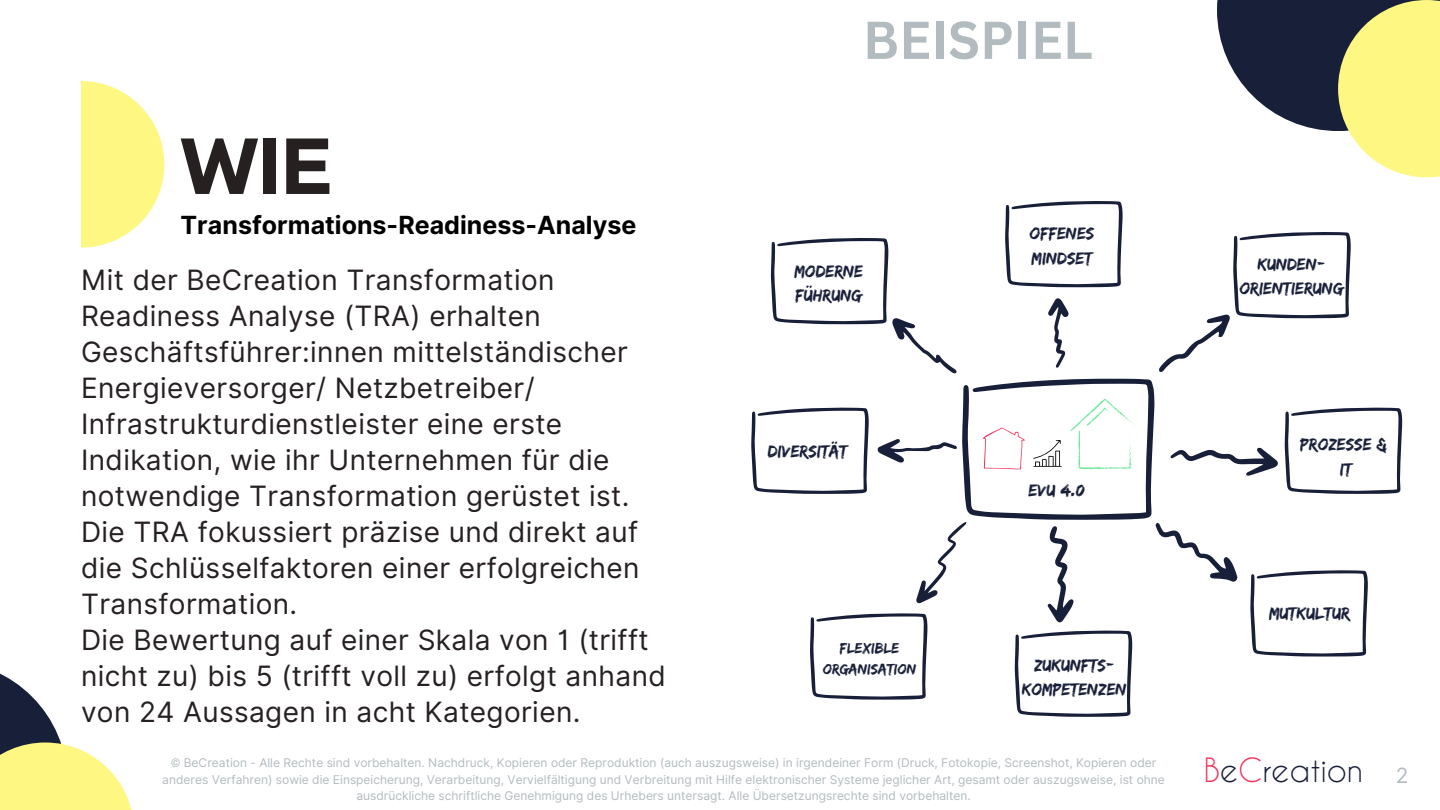
<style>
.page{position:relative;width:1440px;height:810px;background:#fff}
.page>*{position:absolute;margin:0;border:0;box-sizing:border-box;transform-origin:0 0}
.t1{font:76px "Cy Grotesk Key Demi";color:#262021}
.t2{font:700 52px "Canva Sans";color:#b2bbbf}
.t3{font:31.3px "Caviar Dreams";color:#181f39}
.t4{font:28px/36px "Inter";letter-spacing:.015em;color:#262021}
.t5{font:700 25px "Inter";color:#000}
.t6{font:21px "Inter";color:#b2bbbf}
.t7{font:17.7px/24.7px "Edo";color:#181f39;text-align:center}
.t8{font:15.2px/20.3px "Edo";color:#181f39;text-align:center}
.t9{font:12px/16.5px "Inter";color:#b2bbbf;text-align:center}
.s1{color:#f2345b}
</style>
<div class="page">
<svg style="left:81px;top:81px;width:83px;height:167px"></svg>
<svg style="left:1217px;top:0;width:121px;height:131px;fill:#181f39"></svg>
<svg style="left:0;top:673px;width:61px;height:69px;fill:#181f39"></svg>
<svg style="left:1338px;top:0;width:102px;height:177px;background:#e5e084"></svg>
<svg style="left:0;top:742px;width:132px;height:68px;fill:#fef782"></svg>
<svg style="left:751px;top:201px;width:651px;height:516px"></svg>
<h2 class="t1" style="left:181px;top:118px;width:152px">WIE</h2>
<p class="t5" style="left:181px;top:210px;width:457px">Transformations-Readiness-Analyse</p>
<p class="t4" style="left:81px;top:262px;width:586px">Mit der BeCreation Transformation Readiness Analyse (TRA) erhalten Geschäftsführer:innen mittelständischer Energieversorger/ Netzbetreiber/ Infrastrukturdienstleister eine erste Indikation, wie ihr Unternehmen für die notwendige Transformation gerüstet ist.<br>Die TRA fokussiert präzise und direkt auf die Schlüsselfaktoren einer erfolgreichen Transformation.<br>Die Bewertung auf einer Skala von 1 (trifft nicht zu) bis 5 (trifft voll zu) erfolgt anhand von 24 Aussagen in acht Kategorien.</p>
<p class="t2" style="left:863px;top:3px;width:232px">BEISPIEL</p>
<p class="t7" style="left:794px;top:258px;width:70px;text-align:left">MODERNE<br>FÜHRUNG</p>
<p class="t7" style="left:768px;top:438px;width:81px">DIVERSITÄT</p>
<p class="t8" style="left:823px;top:638px;width:95px">FLEXIBLE<br>ORGANISATION</p>
<p class="t7" style="left:1030px;top:220px;width:66px;text-align:left">OFFENES<br>MINDSET</p>
<p class="t7" style="left:1029px;top:478px;width:58px">EVU 4.0</p>
<p class="t7" style="left:1022px;top:652px;width:106px">ZUKUNFTS-<br>KOMPETENZEN</p>
<h1 class="t9" style="left:162px;top:755px;width:1004px">© BeCreation - Alle Rechte sind vorbehalten. Nachdruck, Kopieren oder Reproduktion (auch auszugsweise) in irgendeiner Form (Druck, Fotokopie, Screenshot, Kopieren oder anderes Verfahren) sowie die Einspeicherung, Verarbeitung, Vervielfältigung und Verbreitung mit Hilfe elektronischer Systeme jeglicher Art, gesamt oder auszugsweise, ist ohne ausdrückliche schriftliche Genehmigung des Urhebers untersagt. Alle Übersetzungsrechte sind vorbehalten.</h1>
<p class="t7" style="left:1239px;top:251px;width:106px">KUNDEN-<br>ORIENTIERUNG</p>
<h6 class="t7" style="left:1300px;top:432px;width:88px">PROZESSE &amp;</h6>
<p class="t7" style="left:1340px;top:457px;width:14px">IT</p>
<p class="t7" style="left:1269px;top:601px;width:82px">MUTKULTUR</p>
<p class="t3" style="left:1204px;top:751px;width:161px"><span class="s1">B</span>e<span class="s1">C</span>reation</p>
<p class="t6" style="left:1396px;top:763px;width:14px">2</p>
</div>
